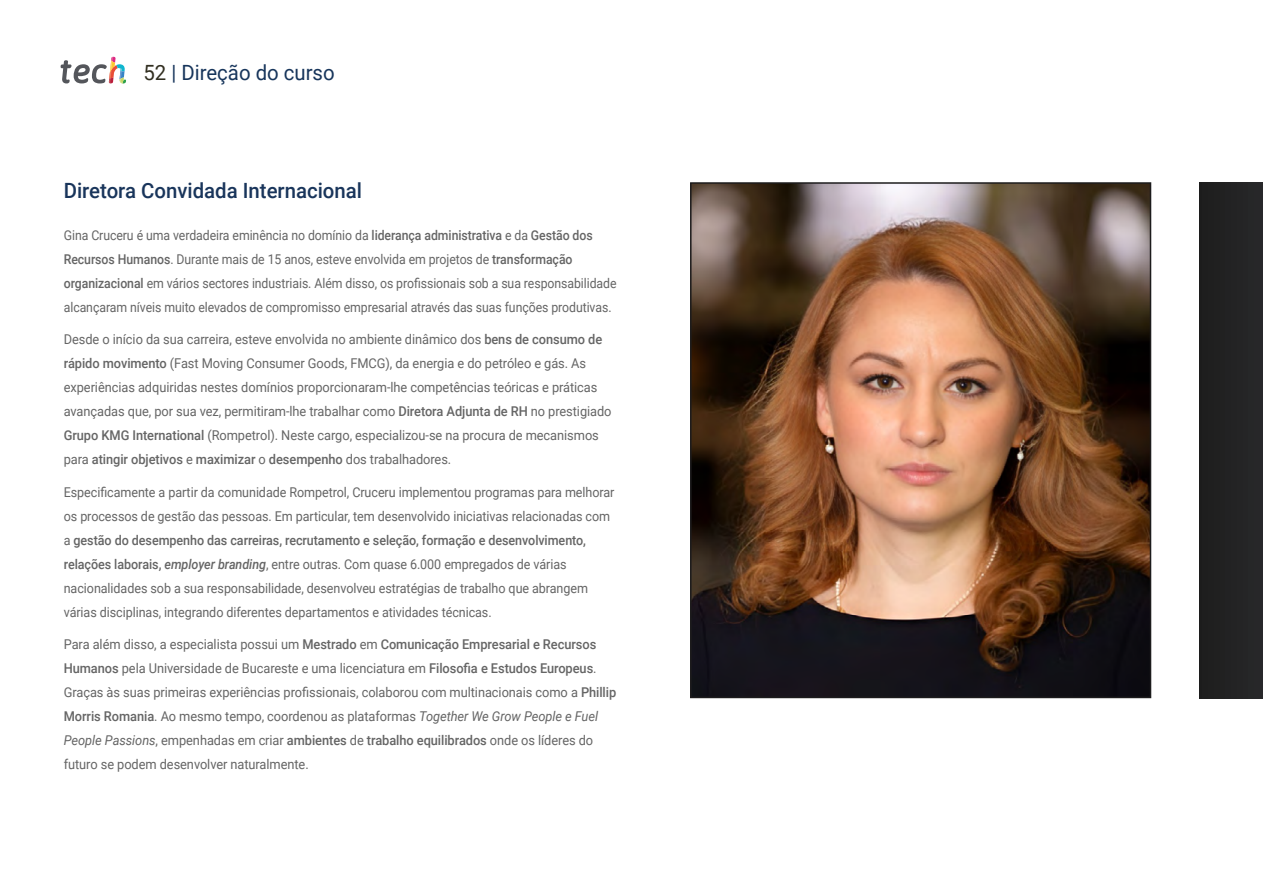
<style>
.page{position:relative;width:1263px;height:893px;background:#fff}
.page>*{position:absolute;margin:0;border:0;box-sizing:border-box;transform-origin:0 0}
.t1{font:500 21px "Roboto";color:#19355b}
.t2{font:21px "Roboto";color:#17355b}
.t3{font:13.5px/24px "Roboto";letter-spacing:-.005em;color:#656565;scale:.95 1}
.t4{font:13.5px/24px "Roboto";letter-spacing:-.005em;color:#656565;scale:.93 1}
.t5{font:13.5px/24px "Roboto";letter-spacing:-.005em;color:#656565;scale:.91 1}
.s1{color:#312e20}
.s2{font-weight:500}
.s3{font-weight:500;font-style:italic}
.s4{font-style:italic}
</style>
<div class="page">
<div style="left:1199px;top:182px;width:64px;height:516px;background:#222223"></div>
<svg style="left:61px;top:57px;width:65px;height:27px"></svg>
<img style="left:693px;top:185px;width:455px;height:510px">
<div style="left:690px;top:182px;width:461px;height:516px;border:2px solid #1d1c1d"></div>
<h1 class="t2" style="left:144px;top:57px;width:193px"><span class="s1">52</span> | Direção do curso</h1>
<h1 class="t1" style="left:64px;top:176px;width:300px">Diretora Convidada Internacional</h1>
<p class="t5" style="left:64px;top:222px;width:609px">Gina Cruceru é uma verdadeira eminência no domínio da <span class="s2">liderança administrativa</span> e da <span class="s2">Gestão dos Recursos Humanos</span>. Durante mais de 15 anos, esteve envolvida em projetos de <span class="s2">transformação organizacional</span> em vários sectores industriais. Além disso, os profissionais sob a sua responsabilidade alcançaram níveis muito elevados de compromisso empresarial através das suas funções produtivas.</p>
<p class="t3" style="left:64px;top:327px;width:578px">Desde o início da sua carreira, esteve envolvida no ambiente dinâmico dos <span class="s2">bens de consumo de rápido movimento</span> (Fast Moving Consumer Goods, FMCG), da energia e do petróleo e gás. As experiências adquiridas nestes domínios proporcionaram-lhe competências teóricas e práticas avançadas que, por sua vez, permitiram-lhe trabalhar como <span class="s2">Diretora Adjunta de RH</span> no prestigiado <span class="s2">Grupo KMG International</span> (Rompetrol). Neste cargo, especializou-se na procura de mecanismos para <span class="s2">atingir objetivos</span> e <span class="s2">maximizar</span> o <span class="s2">desempenho</span> dos trabalhadores.</p>
<p class="t4" style="left:64px;top:479px;width:594px">Especificamente a partir da comunidade Rompetrol, Cruceru implementou programas para melhorar os processos de gestão das pessoas. Em particular, tem desenvolvido iniciativas relacionadas com a <span class="s2">gestão do desempenho das carreiras, recrutamento e seleção, formação e desenvolvimento, relações laborais,</span> <span class="s3">employer branding</span>, entre outras. Com quase 6.000 empregados de várias nacionalidades sob a sua responsabilidade, desenvolveu estratégias de trabalho que abrangem várias disciplinas, integrando diferentes departamentos e atividades técnicas.</p>
<p class="t3" style="left:64px;top:632px;width:583px">Para além disso, a especialista possui um <span class="s2">Mestrado</span> em <span class="s2">Comunicação Empresarial e Recursos Humanos</span> pela Universidade de Bucareste e uma licenciatura em <span class="s2">Filosofia e Estudos Europeus</span>.<br>Graças às suas primeiras experiências profissionais, colaborou com multinacionais como a <span class="s2">Phillip Morris Romania</span>. Ao mesmo tempo, coordenou as plataformas <span class="s4">Together We Grow People e Fuel People Passions</span>, empenhadas em criar <span class="s2">ambientes</span> de <span class="s2">trabalho equilibrados</span> onde os líderes do futuro se podem desenvolver naturalmente.</p>
</div>
